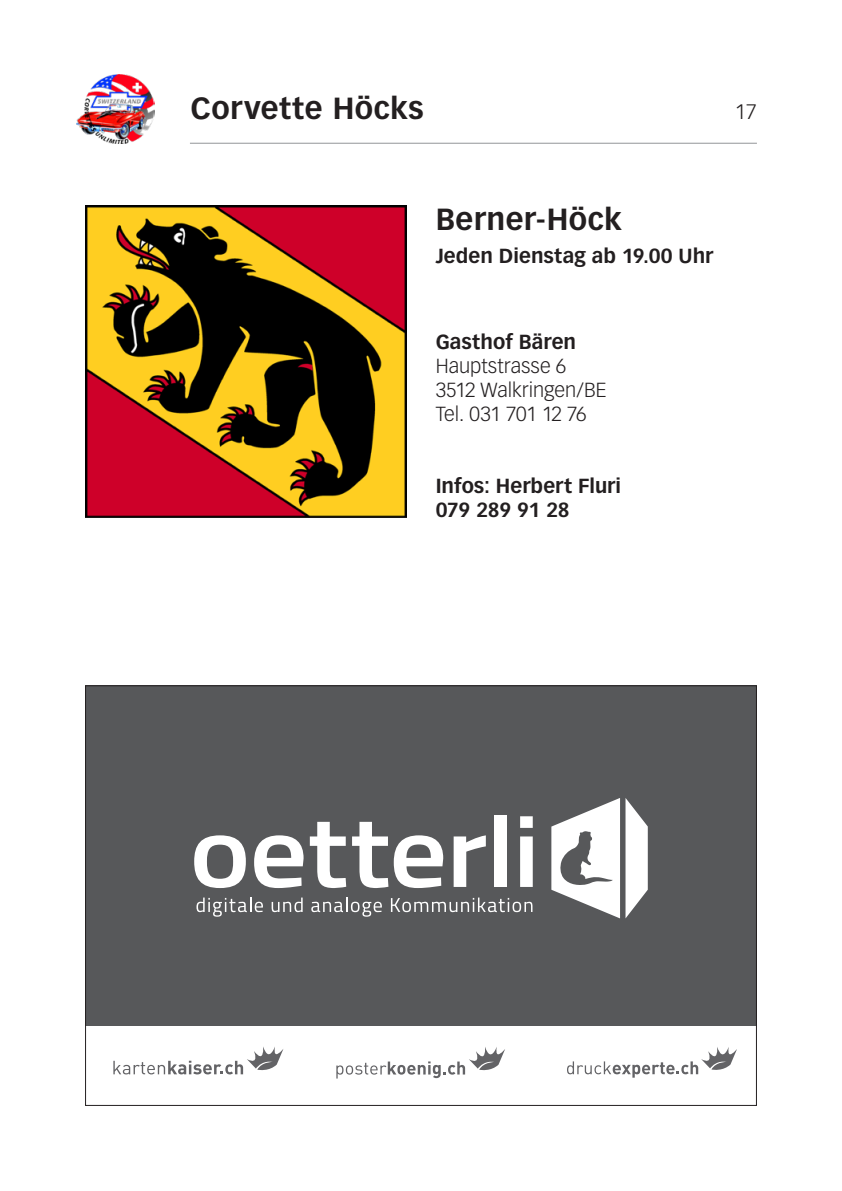
<style>
.page{position:relative;width:842px;height:1191px;background:#fff}
.page>*{position:absolute;margin:0;border:0;box-sizing:border-box;transform-origin:0 0}
.Rubriken-Titel{font:700 30px "Vectora LT Std";letter-spacing:.015em;color:#231f20}
.t1{font:300 20.6px "Vectora LT Std";color:#231f20}
.Untertitel{font:700 20px "Vectora LT Std";letter-spacing:.005em;color:#231f20}
.Grundtext{font:300 20px "Vectora LT Std";color:#231f20}
.Untertitel-2{font:700 20px "Vectora LT Std";letter-spacing:-.02em;color:#231f20}
</style>
<div class="page">
<img style="left:76px;top:74px;width:78px;height:70px">
<hr style="left:190px;top:143px;width:567px;height:1px;background:#939598">
<div style="left:85px;top:685px;width:672px;height:340px;background:#57585a"></div>
<img style="left:85px;top:205px;width:322px;height:312px">
<svg style="left:194px;top:835px;width:52px;height:53px"></svg>
<svg style="left:254px;top:835px;width:50px;height:53px"></svg>
<svg style="left:310px;top:822px;width:36px;height:66px"></svg>
<svg style="left:352px;top:822px;width:36px;height:66px"></svg>
<svg style="left:394px;top:835px;width:49px;height:53px"></svg>
<svg style="left:454px;top:835px;width:32px;height:52px"></svg>
<div style="left:494px;top:815px;width:13px;height:72px;background:#fff"></div>
<svg style="left:520px;top:816px;width:13px;height:71px"></svg>
<svg style="left:196px;top:897px;width:67px;height:19px"></svg>
<svg style="left:272px;top:897px;width:31px;height:15px"></svg>
<svg style="left:311px;top:897px;width:71px;height:19px"></svg>
<svg style="left:391px;top:897px;width:141px;height:15px"></svg>
<svg style="left:551px;top:798px;width:97px;height:120px"></svg>
<svg style="left:113px;top:1047px;width:170px;height:27px"></svg>
<svg style="left:567px;top:1047px;width:170px;height:30px"></svg>
<svg style="left:336px;top:1047px;width:169px;height:31px"></svg>
<p class="Rubriken-Titel" style="left:190px;top:90px;width:235px">Corvette Höcks</p>
<p class="t1" style="left:735px;top:100px;width:23px">17</p>
<p class="Rubriken-Titel" style="left:436px;top:201px;width:188px">Berner-Höck</p>
<p class="Untertitel" style="left:436px;top:244px;width:279px">Jeden Dienstag ab 19.00 Uhr</p>
<p class="Untertitel" style="left:436px;top:330px;width:142px">Gasthof Bären</p>
<p class="Grundtext" style="left:436px;top:354px;width:132px">Hauptstrasse 6</p>
<p class="Grundtext" style="left:436px;top:378px;width:172px">3512 Walkringen/BE</p>
<p class="Grundtext" style="left:436px;top:402px;width:153px">Tel. 031 701 12 76</p>
<p class="Untertitel" style="left:436px;top:474px;width:187px">Infos: Herbert Fluri</p>
<p class="Untertitel-2" style="left:436px;top:498px;width:135px">079 289 91 28</p>
</div>
